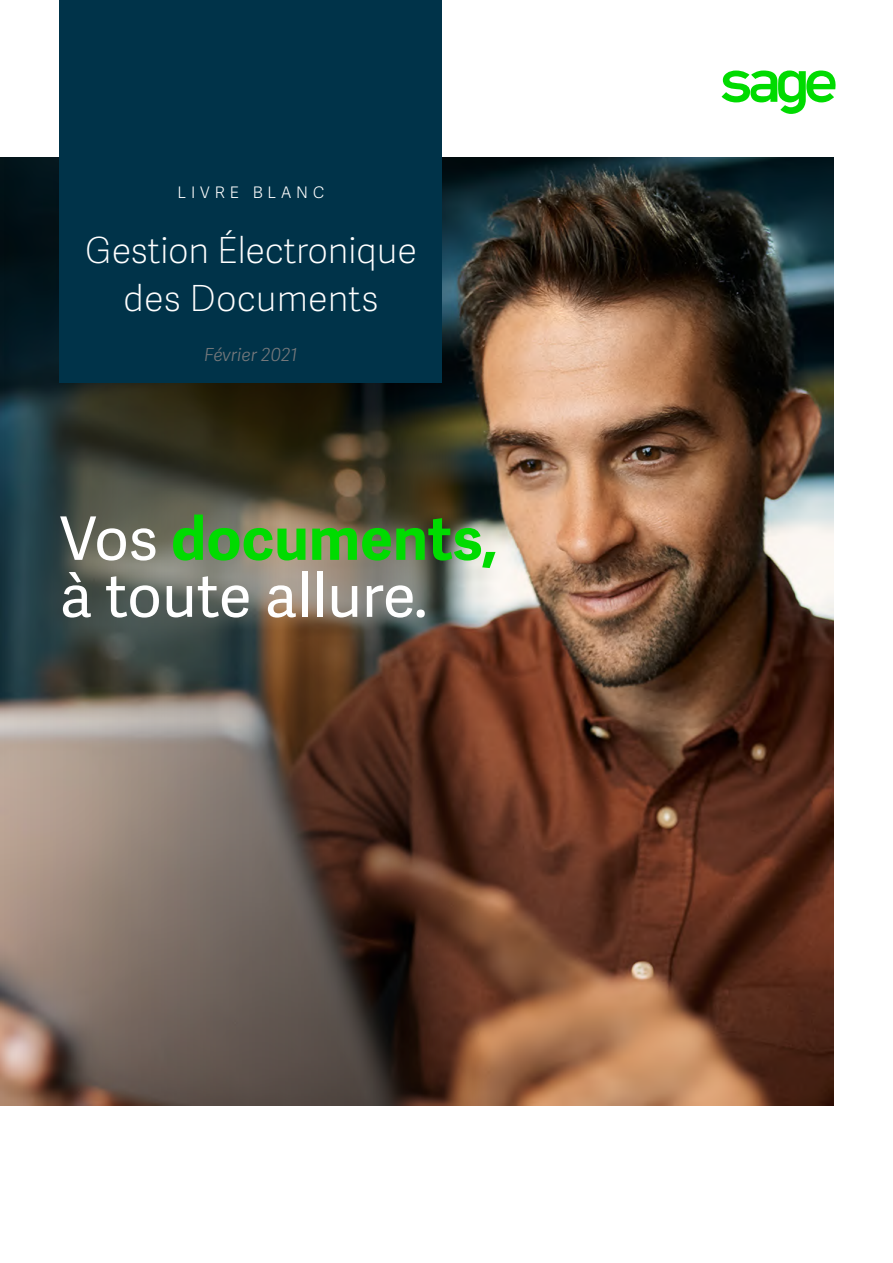
<style>
.page{position:relative;width:893px;height:1263px;background:#fff}
.page>*{position:absolute;margin:0;border:0;box-sizing:border-box;transform-origin:0 0}
.t1{font:60px/57px "Adelle Sans SAGE";color:#fff}
.t2{font:36px/48px "Adelle Sans SAGE Th";letter-spacing:-.01em;color:#fff;text-align:center}
.t3{font:21px "Adelle Sans SAGE Th";letter-spacing:.2em;color:#fff}
.t4{font:italic 18px "Adelle Sans SAGE Lt";color:#75787b}
.s1{font-weight:700;color:#00db00}
</style>
<div class="page">
<svg style="left:722px;top:71px;width:114px;height:43px"></svg>
<img style="left:0;top:157px;width:833px;height:949px">
<div style="left:60px;top:0;width:382px;height:383px;background:#003349"></div>
<p class="t3" style="left:177px;top:176px;width:149px">livre blanc</p>
<p class="t2" style="left:85px;top:225px;width:334px">Gestion Électronique des Documents</p>
<p class="t4" style="left:204px;top:341px;width:95px">Février 2021</p>
<h1 class="t1" style="left:60px;top:508px;width:439px">Vos <span class="s1">documents, </span>à toute allure.</h1>
</div>
